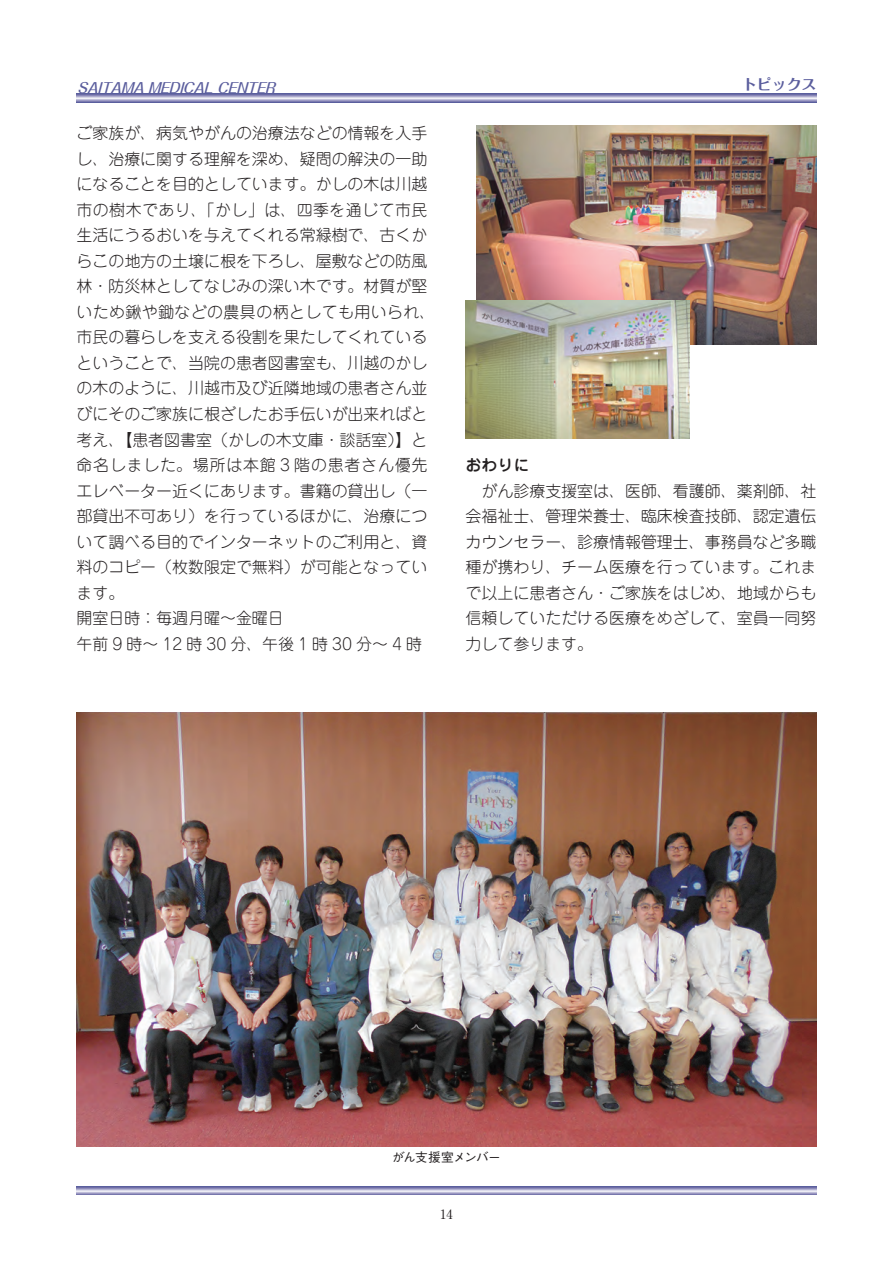
<style>
.page{position:relative;width:893px;height:1263px;background:#fff}
.page>*{position:absolute;margin:0;border:0;box-sizing:border-box;transform-origin:0 0}
.t1{font:300 15.9px/25.5px "Jun 101 Pro";color:#231f20}
.t2{font:500 15.9px "Jun 34 Pro";color:#231f20}
.t3{font:700 14.85px "Folk Pro";color:#5a5d9d}
.t4{font:italic 500 13.8px "Folk Pro";color:#5a5d9d}
.t5{font:500 12.75px "Gothic BBB Pro";letter-spacing:-.065em;color:#231f20}
.t6{font:12.75px "Ryumin Pro";color:#231f20}
</style>
<div class="page">
<svg style="left:77px;top:94px;width:739px;height:8px;background:#a8a7ca"></svg>
<svg style="left:77px;top:1186px;width:739px;height:9px;background:#9f9fc5"></svg>
<img style="left:476px;top:125px;width:340px;height:219px">
<img style="left:77px;top:712px;width:739px;height:434px">
<img style="left:466px;top:301px;width:223px;height:137px">
<p class="t4" style="left:78px;top:76px;width:204px">SAITAMA MEDICALCENTER</p>
<p class="t1" style="left:77px;top:119px;width:360px">ご家族が、病気やがんの治療法などの情報を入手し、治療に関する理解を深め、疑問の解決の一助になることを目的としています。かしの木は川越市の樹木であり、「かし」は、四季を通じて市民生活にうるおいを与えてくれる常緑樹で、古くからこの地方の土壌に根を下ろし、屋敷などの防風林・防災林としてなじみの深い木です。材質が堅いため鍬や鋤などの農具の柄としても用いられ、市民の暮らしを支える役割を果たしてくれているということで、当院の患者図書室も、川越のかしの木のように、川越市及び近隣地域の患者さん並びにそのご家族に根ざしたお手伝いが出来ればと考え、【患者図書室（かしの木文庫・談話室）】と命名しました。場所は本館 3 階の患者さん優先エレベーター近くにあります。書籍の貸出し（一部貸出不可あり）を行っているほかに、治療について調べる目的でインターネットのご利用と、資料のコピー（枚数限定で無料）が可能となっています。<br>開室日時：毎週月曜～金曜日<br>午前9時～12時30分、午後1時30分～4時</p>
<p class="t3" style="left:742px;top:71px;width:76px">トピックス</p>
<p class="t2" style="left:466px;top:452px;width:65px">おわりに</p>
<p class="t1" style="left:466px;top:476px;width:352px;text-align:justify;text-indent:16px">がん診療支援室は、医師、看護師、薬剤師、社会福祉士、管理栄養士、臨床検査技師、認定遺伝カウンセラー、診療情報管理士、事務員など多職種が携わり、チーム医療を行っています。これまで以上に患者さん・ご家族をはじめ、地域からも信頼していただける医療をめざして、室員一同努力して参ります。</p>
<p class="t5" style="left:392px;top:1146px;width:110px">がん支援室メンバー</p>
<p class="t6" style="left:440px;top:1204px;width:14px">14</p>
</div>
